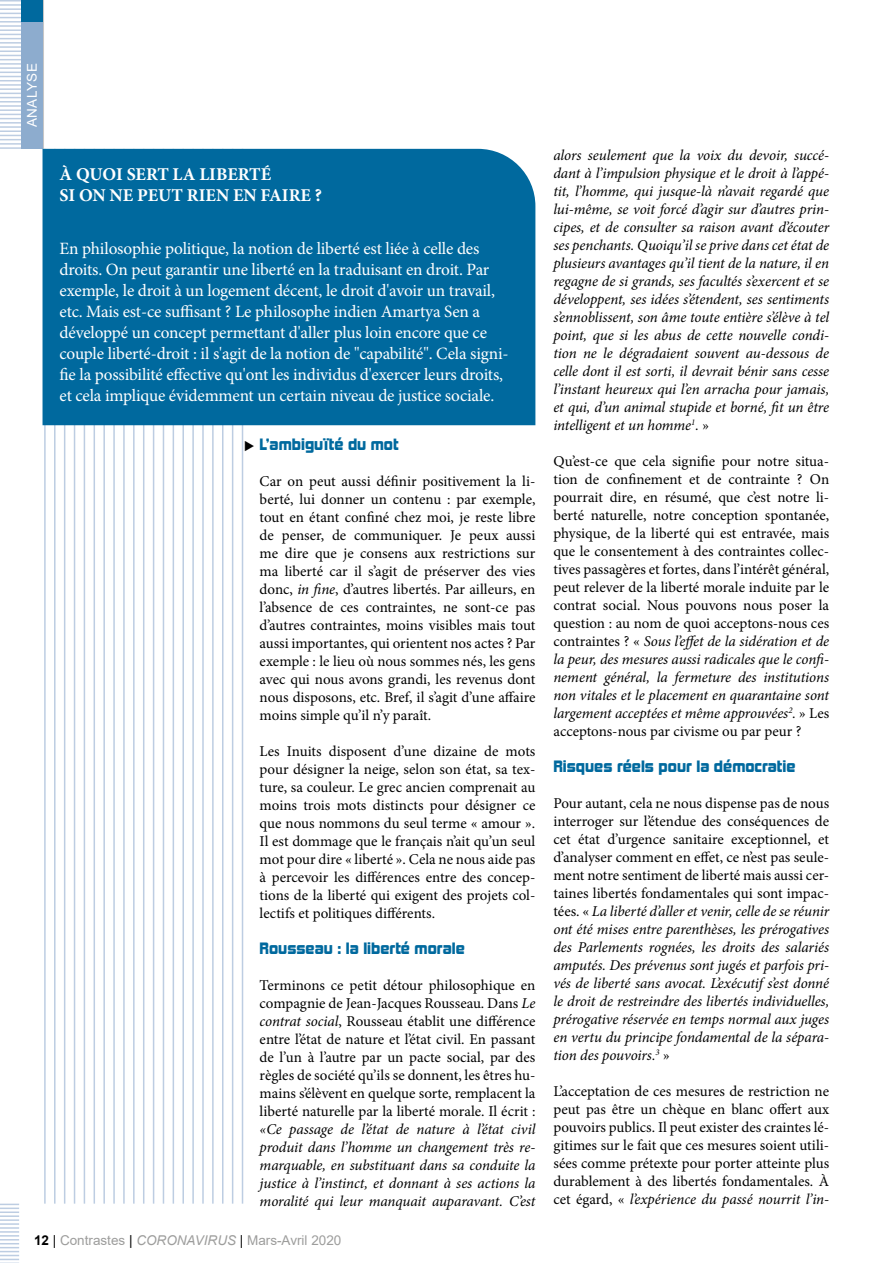
<style>
.page{position:relative;width:893px;height:1263px;background:#fff}
.page>*{position:absolute;margin:0;border:0;box-sizing:border-box;transform-origin:0 0}
.t1{font:700 18px/21px "Minion Pro";color:#fff}
.t2{font:17.25px/21px "Minion Pro";letter-spacing:-.01em;color:#fff}
.t3{font:15px/18px "Minion Pro";color:#000;text-align:justify}
.t4{font:italic 15px/18px "Minion Pro";letter-spacing:-.01em;color:#000;text-align:justify}
.t5{font:15px "Kimberley Bl";color:#00699e}
.t6{font:13.5px "Arial";color:#9d9d9c}
.t7{font:13.5px "Arial";letter-spacing:.035em;color:#fff}
.s1{font-style:italic}
.s2{font-weight:700;color:#000}
.s3{color:#000}
.s4{font-style:normal}
</style>
<div class="page">
<svg style="left:0;top:1203px;width:19px;height:60px"></svg>
<hr style="left:0;top:0;width:21px;height:2px;background:#bdcde2">
<hr style="left:0;top:4px;width:21px;height:2px;background:#bdcde2">
<hr style="left:0;top:8px;width:21px;height:2px;background:#bdcde2">
<svg style="left:0;top:13px;width:21px;height:5px"></svg>
<hr style="left:0;top:21px;width:21px;height:2px;background:#bdcde2">
<hr style="left:0;top:25px;width:21px;height:2px;background:#bdcde2">
<hr style="left:0;top:29px;width:21px;height:2px;background:#bdcde2">
<svg style="left:0;top:34px;width:21px;height:5px"></svg>
<hr style="left:0;top:42px;width:21px;height:2px;background:#bdcde2">
<hr style="left:0;top:46px;width:21px;height:2px;background:#bdcde2">
<svg style="left:0;top:51px;width:21px;height:9px"></svg>
<hr style="left:0;top:63px;width:21px;height:2px;background:#bdcde2">
<hr style="left:0;top:67px;width:21px;height:2px;background:#bdcde2">
<svg style="left:0;top:72px;width:21px;height:9px"></svg>
<hr style="left:0;top:84px;width:21px;height:2px;background:#bdcde2">
<hr style="left:0;top:88px;width:21px;height:2px;background:#bdcde2">
<svg style="left:0;top:93px;width:21px;height:5px"></svg>
<hr style="left:0;top:101px;width:21px;height:2px;background:#bdcde2">
<hr style="left:0;top:105px;width:21px;height:2px;background:#bdcde2">
<hr style="left:0;top:109px;width:21px;height:2px;background:#bdcde2">
<svg style="left:0;top:114px;width:21px;height:5px"></svg>
<hr style="left:0;top:122px;width:21px;height:2px;background:#bdcde2">
<hr style="left:0;top:126px;width:21px;height:2px;background:#bdcde2">
<hr style="left:0;top:130px;width:21px;height:2px;background:#bdcde2">
<svg style="left:0;top:135px;width:21px;height:5px"></svg>
<hr style="left:0;top:143px;width:21px;height:2px;background:#bdcde2">
<hr style="left:0;top:147px;width:21px;height:2px;background:#bdcde2">
<hr style="left:43px;top:0;width:1px;height:149px;background:#c6c6c6">
<div style="left:21px;top:21px;width:22px;height:128px;background:#8dacce"></div>
<div style="left:21px;top:0;width:22px;height:21px;background:#00699e"></div>
<hr style="left:242px;top:149px;width:1px;height:1054px;background:#bdcde2">
<hr style="left:232px;top:149px;width:1px;height:1054px;background:#bdcde2">
<hr style="left:222px;top:149px;width:1px;height:1054px;background:#bdcde2">
<hr style="left:212px;top:149px;width:2px;height:1054px;background:#bdcde2">
<hr style="left:202px;top:149px;width:2px;height:1054px;background:#bdcde2">
<hr style="left:192px;top:149px;width:2px;height:1054px;background:#bdcde2">
<hr style="left:182px;top:149px;width:2px;height:1054px;background:#bdcde2">
<hr style="left:173px;top:149px;width:1px;height:1054px;background:#bdcde2">
<hr style="left:163px;top:149px;width:1px;height:1054px;background:#bdcde2">
<hr style="left:153px;top:149px;width:1px;height:1054px;background:#bdcde2">
<hr style="left:143px;top:149px;width:1px;height:1054px;background:#bdcde2">
<hr style="left:133px;top:149px;width:2px;height:1054px;background:#bdcde2">
<hr style="left:123px;top:149px;width:2px;height:1054px;background:#bdcde2">
<hr style="left:113px;top:149px;width:2px;height:1054px;background:#bdcde2">
<hr style="left:103px;top:149px;width:2px;height:1054px;background:#bdcde2">
<hr style="left:94px;top:149px;width:1px;height:1054px;background:#bdcde2">
<hr style="left:84px;top:149px;width:1px;height:1054px;background:#bdcde2">
<hr style="left:74px;top:149px;width:1px;height:1054px;background:#bdcde2">
<hr style="left:64px;top:149px;width:1px;height:1054px;background:#bdcde2">
<hr style="left:54px;top:149px;width:2px;height:1054px;background:#bdcde2">
<hr style="left:44px;top:149px;width:2px;height:1054px;background:#bdcde2">
<div style="left:43px;top:149px;width:492px;height:276px;background:#00699e"></div>
<p class="t7" style="left:23px;top:127px;width:66px;rotate:-90deg">ANALYSE</p>
<p class="t1" style="left:60px;top:164px;width:264px">À QUOI SERT LA LIBERTÉ<br>SI ON NE PEUT RIEN EN FAIRE ?</p>
<p class="t2" style="left:60px;top:238px;width:451px">En philosophie politique, la notion de liberté est liée à celle des droits. On peut garantir une liberté en la traduisant en droit. Par exemple, le droit à un logement décent, le droit d'avoir un travail, etc. Mais est-ce suffisant ? Le philosophe indien Amartya Sen a développé un concept permettant d'aller plus loin encore que ce couple liberté-droit : il s'agit de la notion de "capabilité". Cela signi&shy;fie la possibilité effective qu'ont les individus d'exercer leurs droits, et cela implique évidemment un certain niveau de justice sociale.</p>
<p class="t5" style="left:260px;top:435px;width:141px">L’ambiguïté du mot</p>
<p class="t3" style="left:260px;top:472px;width:277px">Car on peut aussi définir positivement la li&shy;berté, lui donner un contenu : par exemple, tout en étant confiné chez moi, je reste libre de penser, de communiquer. Je peux aussi me dire que je consens aux restrictions sur ma liberté car il s’agit de préserver des vies donc, <span class="s1">in fine</span>, d’autres libertés. Par ailleurs, en l’absence de ces contraintes, ne sont-ce pas d’autres contraintes, moins visibles mais tout aussi importantes, qui orientent nos actes ? Par exemple : le lieu où nous sommes nés, les gens avec qui nous avons grandi, les revenus dont nous disposons, etc. Bref, il s’agit d’une affaire moins simple qu’il n’y paraît.</p>
<p class="t3" style="left:260px;top:742px;width:277px">Les Inuits disposent d’une dizaine de mots pour désigner la neige, selon son état, sa tex&shy;ture, sa couleur. Le grec ancien comprenait au moins trois mots distincts pour désigner ce que nous nommons du seul terme « amour ».<br>Il est dommage que le français n’ait qu’un seul mot pour dire « liberté ». Cela ne nous aide pas à percevoir les différences entre des concep&shy;tions de la liberté qui exigent des projets col&shy;lectifs et politiques différents.</p>
<p class="t5" style="left:260px;top:939px;width:207px">Rousseau : la liberté morale</p>
<p class="t3" style="left:260px;top:976px;width:277px">Terminons ce petit détour philosophique en compagnie de Jean-Jacques Rousseau. Dans <span class="s1">Le contrat social</span>, Rousseau établit une différence entre l’état de nature et l’état civil. En passant de l’un à l’autre par un pacte social, par des règles de société qu’ils se donnent, les êtres hu&shy;mains s’élèvent en quelque sorte, remplacent la liberté naturelle par la liberté morale. Il écrit :</p>
<p class="t4" style="left:260px;top:1120px;width:277px">«Ce passage de l’état de nature à l’état civil produit dans l’homme un changement très re&shy;marquable, en substituant dans sa conduite la justice à l’instinct, et donnant à ses actions la moralité qui leur manquait auparavant. C’est</p>
<p class="t6" style="left:34px;top:1231px;width:309px"><span class="s2">12</span> <span class="s3">|</span> Contrastes <span class="s3">|</span> <span class="s1">CORONAVIRUS</span> <span class="s3">|</span> Mars-Avril 2020</p>
<p class="t4" style="left:553px;top:146px;width:277px">alors seulement que la voix du devoir, succé&shy;dant à l’impulsion physique et le droit à l’appé&shy;tit, l’homme, qui jusque-là n’avait regardé que lui-même, se voit forcé d’agir sur d’autres prin&shy;cipes, et de consulter sa raison avant d’écouter ses penchants. Quoiqu’il se prive dans cet état de plusieurs avantages qu’il tient de la nature, il en regagne de si grands, ses facultés s’exercent et se développent, ses idées s’étendent, ses sentiments s’ennoblissent, son âme toute entière s’élève à tel point, que si les abus de cette nouvelle condi&shy;tion ne le dégradaient souvent au-dessous de celle dont il est sorti, il devrait bénir sans cesse l’instant heureux qui l’en arracha pour jamais, et qui, d’un animal stupide et borné, fit un être intelligent et un homme<sup>1</sup>. <span class="s4">»</span></p>
<p class="t3" style="left:553px;top:453px;width:277px">Qu’est-ce que cela signifie pour notre situa&shy;tion de confinement et de contrainte ? On pourrait dire, en résumé, que c’est notre li&shy;berté naturelle, notre conception spontanée, physique, de la liberté qui est entravée, mais que le consentement à des contraintes collec&shy;tives passagères et fortes, dans l’intérêt général, peut relever de la liberté morale induite par le contrat social. Nous pouvons nous poser la question : au nom de quoi acceptons-nous ces contraintes ? « <span class="s1">Sous l’effet de la sidération et de la peur, des mesures aussi radicales que le confi&shy;nement général, la fermeture des institutions non vitales et le placement en quarantaine sont largement acceptées et même approuvées</span><sup>2</sup><span class="s1">.</span> » Les acceptons-nous par civisme ou par peur ?</p>
<p class="t5" style="left:553px;top:757px;width:244px">Risques réels pour la démocratie</p>
<p class="t4" style="left:553px;top:794px;width:277px"><span class="s4">Pour autant, cela ne nous dispense pas de nous interroger sur l’étendue des conséquences de cet état d’urgence sanitaire exceptionnel, et d’analyser comment en effet, ce n’est pas seule&shy;ment notre sentiment de liberté mais aussi cer&shy;taines libertés fondamentales qui sont impac&shy;tées. «</span> La liberté d’aller et venir, celle de se réunir ont été mises entre parenthèses, les prérogatives des Parlements rognées, les droits des salariés amputés. Des prévenus sont jugés et parfois pri&shy;vés de liberté sans avocat. L’exécutif s’est donné le droit de restreindre des libertés individuelles, prérogative réservée en temps normal aux juges en vertu du principe fondamental de la sépara&shy;tion des pouvoirs.<sup>3</sup> <span class="s4">»</span></p>
<p class="t3" style="left:553px;top:1083px;width:277px">L’acceptation de ces mesures de restriction ne peut pas être un chèque en blanc offert aux pouvoirs publics. Il peut exister des craintes lé&shy;gitimes sur le fait que ces mesures soient utili&shy;sées comme prétexte pour porter atteinte plus durablement à des libertés fondamentales. À cet égard, « <span class="s1">l’expérience du passé nourrit l’in-</span></p>
</div>
